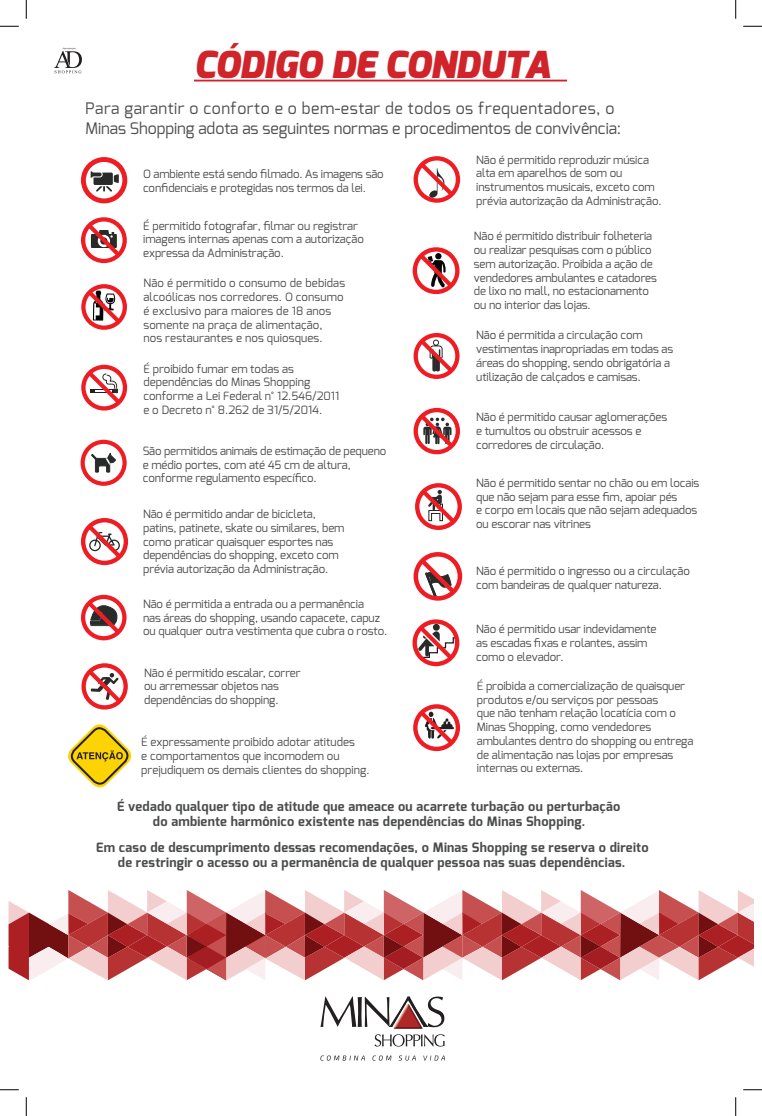
<style>
.page{position:relative;width:762px;height:1116px;background:#fff}
.page>*{position:absolute;margin:0;border:0;box-sizing:border-box;transform-origin:0 0}
.t1{font:italic 900 37.12px "Exo";color:#d1232a}
.t2{font:15.88px/19.1px "Exo";letter-spacing:-.005em;color:#4b4c4d}
.t3{font:700 13px/14.6px "Exo";letter-spacing:.02em;color:#4b4c4d;text-align:center}
.t4{font:11.5px/13.8px "Exo";letter-spacing:-.01em;color:#4b4c4d}
.t5{font:11.5px/13.8px "Exo";letter-spacing:.01em;color:#4b4c4d}
</style>
<div class="page">
<hr style="left:194px;top:80px;width:372px;height:1px;background:#d1232a">
<svg style="left:54px;top:48px;width:28px;height:25px"></svg>
<svg style="left:81px;top:284px;width:46px;height:46px"></svg>
<svg style="left:81px;top:365px;width:46px;height:45px"></svg>
<svg style="left:81px;top:217px;width:46px;height:46px"></svg>
<svg style="left:81px;top:518px;width:47px;height:47px"></svg>
<svg style="left:81px;top:595px;width:45px;height:45px"></svg>
<svg style="left:81px;top:663px;width:47px;height:46px"></svg>
<svg style="left:413px;top:156px;width:47px;height:47px"></svg>
<svg style="left:413px;top:333px;width:46px;height:46px"></svg>
<svg style="left:413px;top:552px;width:49px;height:48px"></svg>
<svg style="left:413px;top:408px;width:47px;height:46px"></svg>
<svg style="left:412px;top:619px;width:47px;height:47px"></svg>
<div style="left:432px;top:624px;width:7px;height:6px;background:#292a2a;border-radius:50%"></div>
<svg style="left:415px;top:483px;width:46px;height:47px"></svg>
<svg style="left:68px;top:724px;width:64px;height:64px"></svg>
<svg style="left:412px;top:247px;width:47px;height:47px"></svg>
<svg style="left:91px;top:171px;width:28px;height:21px"></svg>
<div style="left:81px;top:157px;width:46px;height:46px;border:5px solid #ee1d23;border-radius:50%"></div>
<svg style="left:413px;top:704px;width:47px;height:47px"></svg>
<svg style="left:80px;top:440px;width:47px;height:46px"></svg>
<svg style="left:9px;top:890px;width:744px;height:91px"></svg>
<svg style="left:320px;top:996px;width:124px;height:50px"></svg>
<svg style="left:320px;top:1055px;width:45px;height:5px"></svg>
<svg style="left:372px;top:1055px;width:19px;height:5px"></svg>
<svg style="left:399px;top:1055px;width:16px;height:5px"></svg>
<svg style="left:423px;top:1055px;width:22px;height:5px"></svg>
<img style="left:393px;top:1025px;width:29px;height:3px">
<img style="left:393px;top:1004px;width:29px;height:21px">
<svg style="left:0;top:25px;width:19px;height:2px"></svg>
<svg style="left:743px;top:25px;width:18px;height:2px"></svg>
<svg style="left:0;top:1089px;width:19px;height:1px"></svg>
<svg style="left:743px;top:1089px;width:18px;height:1px"></svg>
<svg style="left:25px;top:0;width:2px;height:19px"></svg>
<svg style="left:25px;top:1097px;width:2px;height:18px"></svg>
<svg style="left:735px;top:0;width:1px;height:19px"></svg>
<svg style="left:735px;top:1097px;width:1px;height:18px"></svg>
<h1 class="t1" style="left:194px;top:41px;width:358px">CÓDIGO DE CONDUTA</h1>
<h2 class="t2" style="left:85px;top:99px;width:537px">Para garantir o conforto e o bem-estar de todos os frequentadores, o<br>Minas Shopping adota as seguintes normas e procedimentos de convivência:</h2>
<p class="t4" style="left:143px;top:167px;width:242px">O ambiente está sendo filmado. As imagens são confidenciais e protegidas nos termos da lei.</p>
<p class="t4" style="left:143px;top:218px;width:222px">É permitido fotografar, filmar ou registrar imagens internas apenas com a autorização expressa da Administração.</p>
<p class="t5" style="left:143px;top:276px;width:203px">Não é permitido o consumo de bebidas alcoólicas nos corredores. O consumo é exclusivo para maiores de 18 anos somente na praça de alimentação,<br>nos restaurantes e nos quiosques.</p>
<p class="t4" style="left:143px;top:362px;width:197px">É proibido fumar em todas as dependências do Minas Shopping conforme a Lei Federal n° 12.546/2011 e o Decreto n° 8.262 de 31/5/2014.</p>
<p class="t4" style="left:143px;top:444px;width:245px">São permitidos animais de estimação de pequeno e médio portes, com até 45 cm de altura, conforme regulamento específico.</p>
<p class="t4" style="left:143px;top:507px;width:203px">Não é permitido andar de bicicleta, patins, patinete, skate ou similares, bem como praticar quaisquer esportes nas dependências do shopping, exceto com prévia autorização da Administração.</p>
<p class="t4" style="left:143px;top:597px;width:245px">Não é permitida a entrada ou a permanência<br>nas áreas do shopping, usando capacete, capuz ou qualquer outra vestimenta que cubra o rosto.</p>
<p class="t4" style="left:144px;top:665px;width:158px">Não é permitido escalar, correr ou arremessar objetos nas dependências do shopping.</p>
<p class="t4" style="left:141px;top:735px;width:230px">É expressamente proibido adotar atitudes<br>e comportamentos que incomodem ou prejudiquem os demais clientes do shopping.</p>
<p class="t4" style="left:476px;top:153px;width:187px">Não é permitido reproduzir música alta em aparelhos de som ou instrumentos musicais, exceto com prévia autorização da Administração.</p>
<p class="t4" style="left:473px;top:229px;width:184px">Não é permitido distribuir folheteria ou realizar pesquisas com o público sem autorização. Proibida a ação de vendedores ambulantes e catadores de lixo no mall, no estacionamento ou no interior das lojas.</p>
<p class="t4" style="left:476px;top:328px;width:198px">Não é permitida a circulação com vestimentas inapropriadas em todas as áreas do shopping, sendo obrigatória a utilização de calçados e camisas.</p>
<p class="t4" style="left:476px;top:410px;width:192px">Não é permitido causar aglomerações e tumultos ou obstruir acessos e</p>
<p class="t4" style="left:476px;top:438px;width:129px">corredores de circulação.</p>
<p class="t4" style="left:476px;top:476px;width:224px">Não é permitido sentar no chão ou em locais que não sejam para esse fim, apoiar pés<br>e corpo em locais que não sejam adequados ou escorar nas vitrines</p>
<p class="t4" style="left:476px;top:564px;width:215px">Não é permitido o ingresso ou a circulação com bandeiras de qualquer natureza.</p>
<p class="t4" style="left:476px;top:622px;width:182px">Não é permitido usar indevidamente as escadas fixas e rolantes, assim como o elevador.</p>
<p class="t4" style="left:476px;top:679px;width:218px">É proibida a comercialização de quaisquer produtos e/ou serviços por pessoas<br>que não tenham relação locatícia com o Minas Shopping, como vendedores ambulantes dentro do shopping ou entrega de alimentação nas lojas por empresas internas ou externas.</p>
<p class="t3" style="left:117px;top:799px;width:504px">É vedado qualquer tipo de atitude que ameace ou acarrete turbação ou perturbação do ambiente harmônico existente nas dependências do Minas Shopping.</p>
<p class="t3" style="left:96px;top:840px;width:553px">Em caso de descumprimento dessas recomendações, o Minas Shopping se reserva o direito de restringir o acesso ou a permanência de qualquer pessoa nas suas dependências.</p>
</div>
